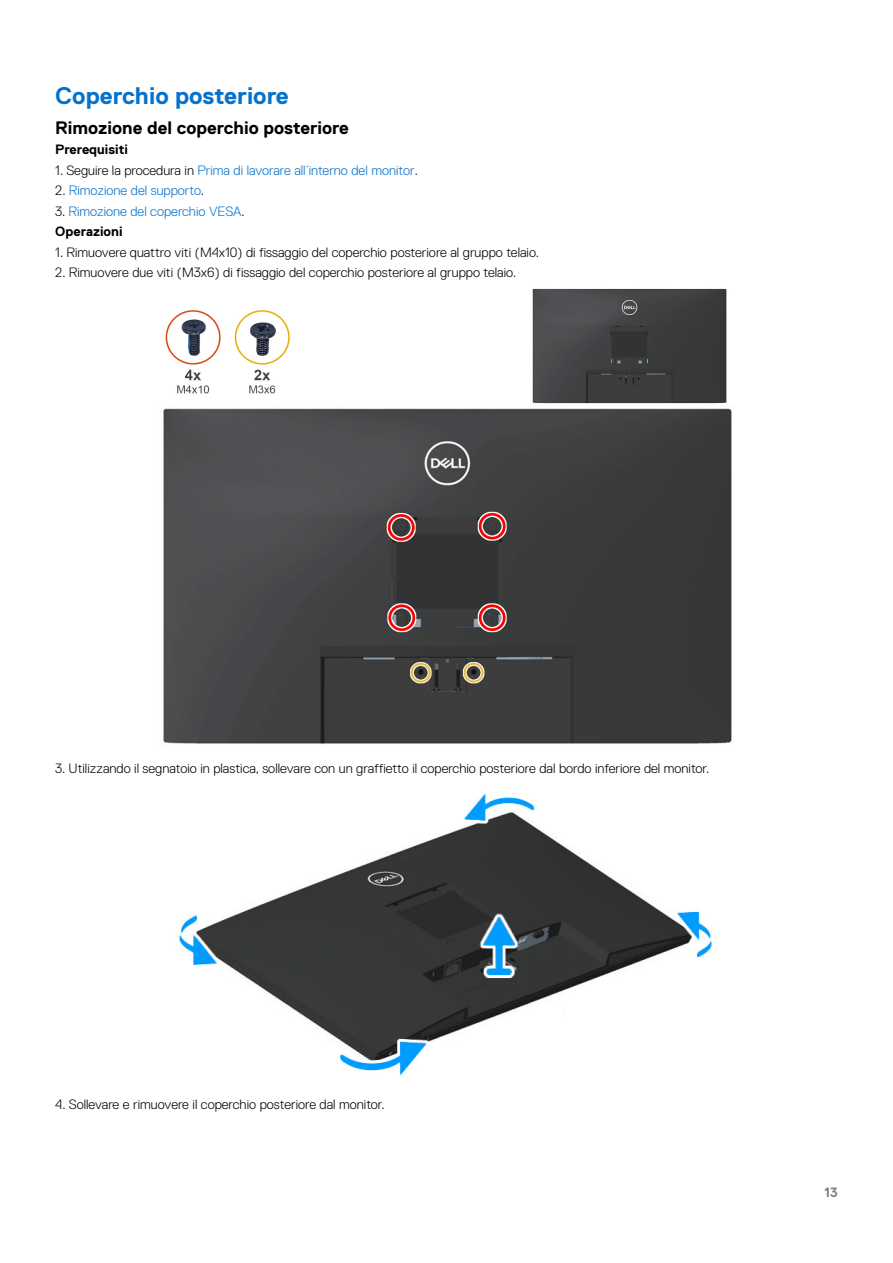
<style>
.page{position:relative;width:893px;height:1263px;background:#fff}
.page>*{position:absolute;margin:0;border:0;box-sizing:border-box;transform-origin:0 0}
.Head2{font:700 24px "Dell Replica";color:#0672cb}
.Head3{font:700 18px "Dell Replica";color:#000}
.Paragraph{font:300 13.5px "Dell Replica";color:#000}
.Paragraph-2{font:300 13.5px "Dell Replica";color:#0672cb}
.Paragraph-3{font:700 13.5px "Dell Replica";color:#000}
.t1{font:700 13.5px "Dell Replica";color:#808080}
.s1{color:#000}
</style>
<div class="page">
<img style="left:163px;top:288px;width:569px;height:456px">
<img style="left:179px;top:793px;width:533px;height:283px">
<h2 class="Head2" style="left:55px;top:82px;width:235px">Coperchio posteriore</h2>
<h3 class="Head3" style="left:55px;top:118px;width:295px">Rimozione del coperchio posteriore</h3>
<p class="Paragraph-3" style="left:55px;top:142px;width:74px">Prerequisiti</p>
<p class="Paragraph-2" style="left:55px;top:163px;width:364px"><span class="s1">1. Seguire la procedura in</span> Prima di lavorare all’interno del monitor<span class="s1">.</span></p>
<p class="Paragraph-2" style="left:55px;top:183px;width:150px"><span class="s1">2.</span> Rimozione del supporto<span class="s1">.</span></p>
<p class="Paragraph-2" style="left:55px;top:204px;width:191px"><span class="s1">3.</span> Rimozione del coperchio VESA<span class="s1">.</span></p>
<p class="Paragraph-3" style="left:55px;top:224px;width:69px">Operazioni</p>
<p class="Paragraph" style="left:55px;top:244px;width:485px">1. Rimuovere quattro viti (M4x10) di fissaggio del coperchio posteriore al gruppo telaio.</p>
<p class="Paragraph" style="left:55px;top:265px;width:463px">2. Rimuovere due viti (M3x6) di fissaggio del coperchio posteriore al gruppo telaio.</p>
<p class="Paragraph" style="left:55px;top:761px;width:656px">3. Utilizzando il segnatoio in plastica, sollevare con un graffietto il coperchio posteriore dal bordo inferiore del monitor.</p>
<p class="Paragraph" style="left:55px;top:1096px;width:331px">4. Sollevare e rimuovere il coperchio posteriore dal monitor.</p>
<p class="t1" style="left:824px;top:1185px;width:15px">13</p>
</div>
